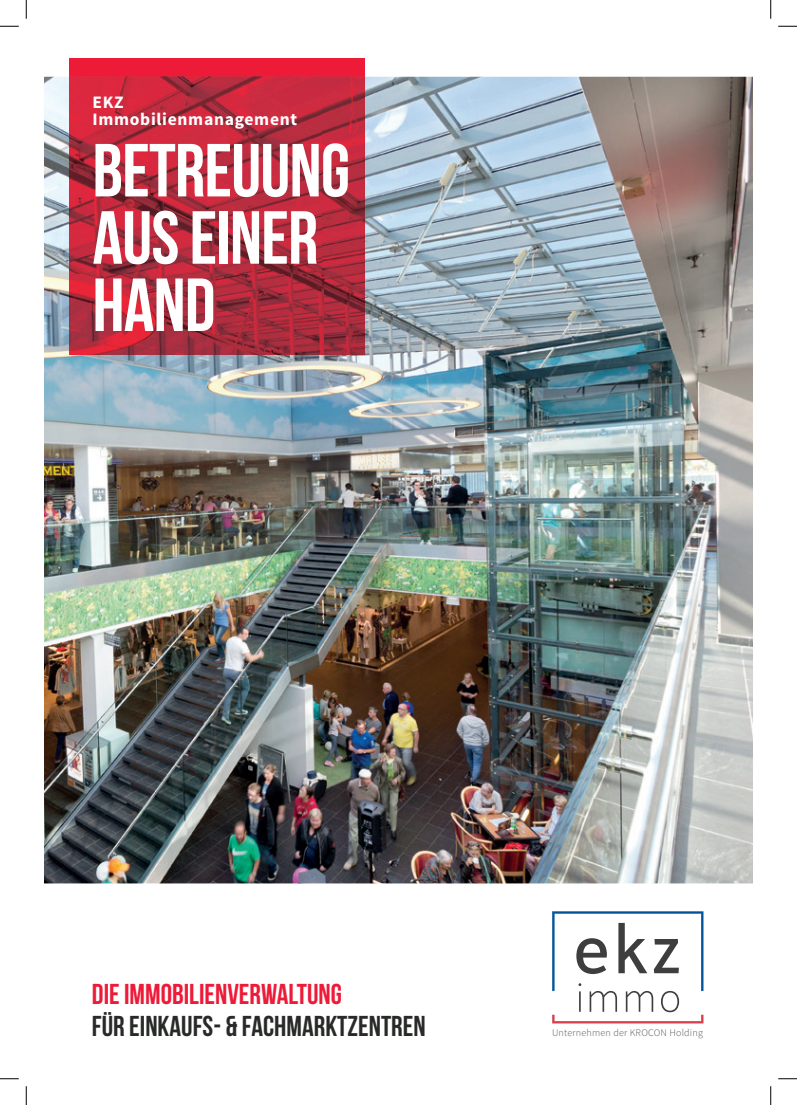
<style>
.page{position:relative;width:797px;height:1105px;background:#fff}
.page>*{position:absolute;margin:0;border:0;box-sizing:border-box;transform-origin:0 0}
.t1{font:75px/67.2px "Bebas Neue";letter-spacing:-.01em;color:#fff}
.t2{font:28.75px "Bebas Neue";color:#272a27}
.t3{font:28.75px "Bebas Neue";color:#ed1a38}
.t4{font:700 17.5px/17.5px "Source Sans Pro";letter-spacing:.04em;color:#fff}
.t5{font:300 10.12px "Source Sans Pro";letter-spacing:.02em;color:#57585a}
</style>
<div class="page">
<img style="left:44px;top:77px;width:709px;height:806px">
<svg style="left:69px;top:76px;width:296px;height:1px"></svg>
<img style="left:69px;top:77px;width:296px;height:277px">
<div style="left:69px;top:58px;width:296px;height:18px;background:#ed1a38"></div>
<svg style="left:552px;top:911px;width:151px;height:112px"></svg>
<svg style="left:0;top:25px;width:19px;height:2px"></svg>
<svg style="left:778px;top:25px;width:19px;height:2px"></svg>
<svg style="left:0;top:1078px;width:19px;height:1px"></svg>
<svg style="left:778px;top:1078px;width:19px;height:1px"></svg>
<svg style="left:25px;top:0;width:2px;height:19px"></svg>
<svg style="left:25px;top:1086px;width:2px;height:19px"></svg>
<svg style="left:770px;top:0;width:1px;height:19px"></svg>
<svg style="left:770px;top:1086px;width:1px;height:19px"></svg>
<p class="t4" style="left:92px;top:94px;width:206px">EKZ<br>Immobilienmanagement</p>
<h1 class="t1" style="left:92px;top:136px;width:259px">BETREUUNG<br>AUS EINER<br>HAND</h1>
<p class="t3" style="left:92px;top:978px;width:252px">Die IMMOBILIENVERWALTUNG</p>
<p class="t2" style="left:92px;top:1010px;width:335px">FÜR EINKAUFS- &amp; FACHMARKTZENTREN</p>
<p class="t5" style="left:552px;top:1027px;width:152px">Unternehmen der KROCON Holding</p>
</div>
